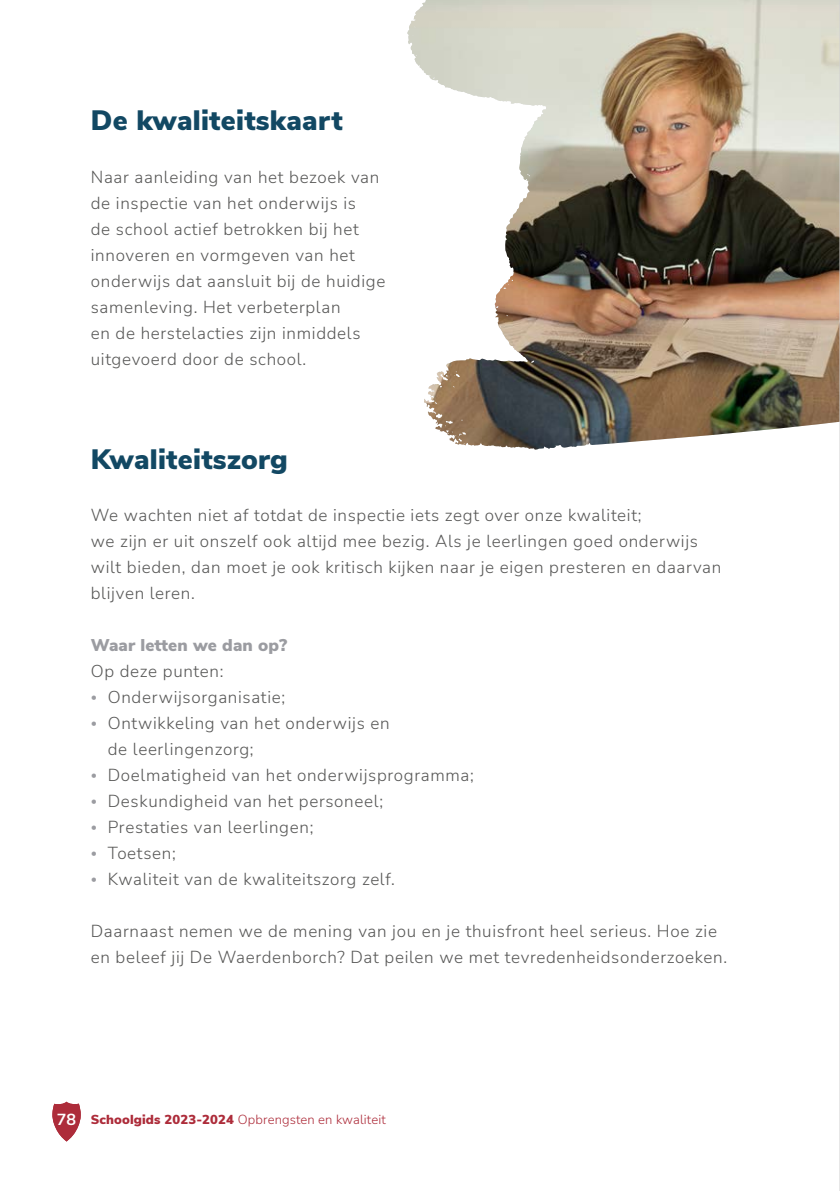
<style>
.page{position:relative;width:840px;height:1191px;background:#fff}
.page>*{position:absolute;margin:0;border:0;box-sizing:border-box;transform-origin:0 0}
.t1{font:900 28px "Nunito Sans";letter-spacing:.01em;color:#124863}
.t2{font:300 17px/26px "Nunito Sans";letter-spacing:.04em;color:#575756}
.t3{font:900 17px "Nunito Sans";letter-spacing:.01em;color:#9b9ca1}
.t4{font:700 16px "Nunito Sans";color:#fff}
.t5{font:300 13px "Nunito Sans";letter-spacing:.01em;color:#ad2c3a}
.s1{font-size:12px;color:#9b9ca1}
.s2{font-weight:900}
</style>
<div class="page">
<img style="left:424px;top:0;width:415px;height:449px">
<img style="left:407px;top:0;width:111px;height:104px">
<svg style="left:52px;top:1101px;width:29px;height:40px"></svg>
<hr style="left:839px;top:0;width:1px;height:1191px;background:#d0d0d0">
<h1 class="t1" style="left:91px;top:100px;width:253px">De kwaliteitskaart</h1>
<p class="t2" style="left:91px;top:163px;width:296px">Naar aanleiding van het bezoek van de inspectie van het onderwijs is<br>de school actief betrokken bij het innoveren en vormgeven van het onderwijs dat aansluit bij de huidige samenleving. Het verbeterplan<br>en de herstelacties zijn inmiddels uitgevoerd door de school.</p>
<h1 class="t1" style="left:91px;top:438px;width:198px">Kwaliteitszorg</h1>
<p class="t2" style="left:91px;top:501px;width:631px">We wachten niet af totdat de inspectie iets zegt over onze kwaliteit;<br>we zijn er uit onszelf ook altijd mee bezig. Als je leerlingen goed onderwijs wilt bieden, dan moet je ook kritisch kijken naar je eigen presteren en daarvan blijven leren.</p>
<p class="t3" style="left:91px;top:632px;width:198px">Waar letten we dan op?</p>
<p class="t2" style="left:91px;top:657px;width:134px">Op deze punten:</p>
<p class="t2" style="left:91px;top:683px;width:196px"><span class="s1">•</span> Onderwijsorganisatie;</p>
<p class="t2" style="left:108px;top:709px;width:283px;text-indent:-17px"><span class="s1">•</span> Ontwikkeling van het onderwijs en de leerlingenzorg;</p>
<p class="t2" style="left:91px;top:761px;width:384px"><span class="s1">•</span> Doelmatigheid van het onderwijsprogramma;</p>
<p class="t2" style="left:91px;top:787px;width:293px"><span class="s1">•</span> Deskundigheid van het personeel;</p>
<p class="t2" style="left:91px;top:813px;width:224px"><span class="s1">•</span> Prestaties van leerlingen;</p>
<p class="t2" style="left:91px;top:839px;width:86px"><span class="s1">•</span> Toetsen;</p>
<p class="t2" style="left:91px;top:865px;width:305px"><span class="s1">•</span> Kwaliteit van de kwaliteitszorg zelf.</p>
<p class="t2" style="left:91px;top:917px;width:637px">Daarnaast nemen we de mening van jou en je thuisfront heel serieus. Hoe zie en beleef jij De Waerdenborch? Dat peilen we met tevredenheidsonderzoeken.</p>
<p class="t4" style="left:57px;top:1107px;width:21px">78</p>
<p class="t5" style="left:91px;top:1110px;width:296px"><span class="s2">Schoolgids 2023-2024</span> Opbrengsten en kwaliteit</p>
</div>
